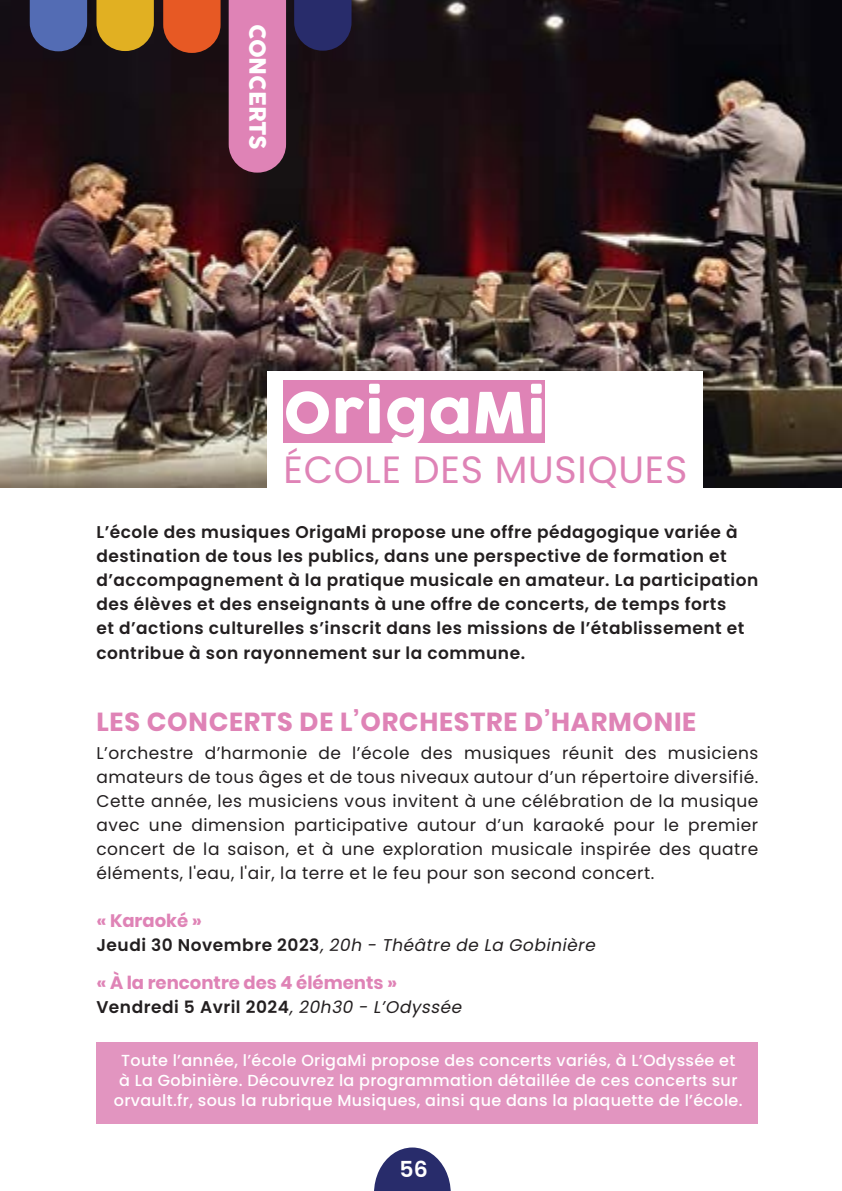
<style>
.page{position:relative;width:842px;height:1191px;background:#fff}
.page>*{position:absolute;margin:0;border:0;box-sizing:border-box;transform-origin:0 0}
.t1{font:56px "Cocogoose";letter-spacing:.02em;color:#fff}
.t2{font:38px "Poppins";color:#df83b6}
.t3{font:700 26px "Poppins";letter-spacing:.03em;color:#df83b6}
.t4{font:22px "Cocogoose";color:#fff}
.t5{font:600 22px "Poppins";color:#fff}
.t6{font:700 18px "Poppins";color:#df83b6}
.t7{font:600 17px/24px "Poppins";letter-spacing:.03em;color:#231f20}
.t8{font:17px/24px "Poppins";letter-spacing:.03em;color:#231f20;text-align:justify}
.t9{font:italic 17px "Poppins";color:#231f20}
.t10{font:500 16px/20px "Poppins";letter-spacing:.02em;color:#fff;text-align:center}
.s1{font-weight:600;font-style:normal}
.s2{font-weight:400;font-style:italic}
</style>
<div class="page">
<svg style="left:374px;top:1147px;width:77px;height:44px"></svg>
<img style="left:0;top:0;width:842px;height:488px">
<svg style="left:30px;top:0;width:57px;height:51px;background:#4c61a2"></svg>
<svg style="left:96px;top:0;width:58px;height:51px;background:#c69b20"></svg>
<svg style="left:163px;top:0;width:58px;height:53px;background:#cc4f21"></svg>
<div style="left:229px;top:0;width:57px;height:173px;background:#df83b6"></div>
<svg style="left:294px;top:0;width:57px;height:51px;background:#252860"></svg>
<div style="left:267px;top:371px;width:436px;height:135px;background:#fff"></div>
<div style="left:283px;top:380px;width:262px;height:62px;background:#df83b6"></div>
<div style="left:96px;top:1042px;width:662px;height:81px;background:#e295c0"></div>
<p class="t4" style="left:273px;top:24px;width:127px;rotate:90deg">CONCERTS</p>
<h1 class="t1" style="left:283px;top:374px;width:263px">OrigaMi</h1>
<h2 class="t2" style="left:283px;top:448px;width:405px">ÉCOLE DES MUSIQUES</h2>
<p class="t7" style="left:96px;top:520px;width:663px">L’école des musiques OrigaMi propose une offre pédagogique variée à destination de tous les publics, dans une perspective de formation et d’accompagnement à la pratique musicale en amateur. La participation des élèves et des enseignants à une offre de concerts, de temps forts<br>et d’actions culturelles s’inscrit dans les missions de l’établissement et contribue à son rayonnement sur la commune.</p>
<h3 class="t3" style="left:96px;top:706px;width:601px">LES CONCERTS DE L’ORCHESTRE D’HARMONIE</h3>
<p class="t8" style="left:96px;top:740px;width:663px">L’orchestre d’harmonie de l’école des musiques réunit des musiciens amateurs de tous âges et de tous niveaux autour d’un répertoire diversifié.<br>Cette année, les musiciens vous invitent à une célébration de la musique avec une dimension participative autour d’un karaoké pour le premier concert de la saison, et à une exploration musicale inspirée des quatre éléments, l'eau, l'air, la terre et le feu pour son second concert.</p>
<p class="t6" style="left:96px;top:910px;width:107px">« Karaoké »</p>
<p class="t9" style="left:96px;top:934px;width:505px"><span class="s1">J e u d i 3 0 N ove m b r e 2 0 2 3</span>,20h - Théâtre de La Gobinière</p>
<p class="t6" style="left:96px;top:972px;width:302px">« À la rencontre des 4 éléments »</p>
<p class="t7" style="left:96px;top:994px;width:371px">Vendredi 5 Avril 2024<span class="s2">,20h30 - L’Odyssée</span></p>
<p class="t10" style="left:114px;top:1051px;width:630px">Toute l’année, l’école OrigaMi propose des concerts variés, à L’Odyssée et à La Gobinière. Découvrez la programmation détaillée de ces concerts sur orvault.fr, sous la rubrique Musiques, ainsi que dans la plaquette de l’école.</p>
<p class="t5" style="left:400px;top:1156px;width:30px">56</p>
</div>
